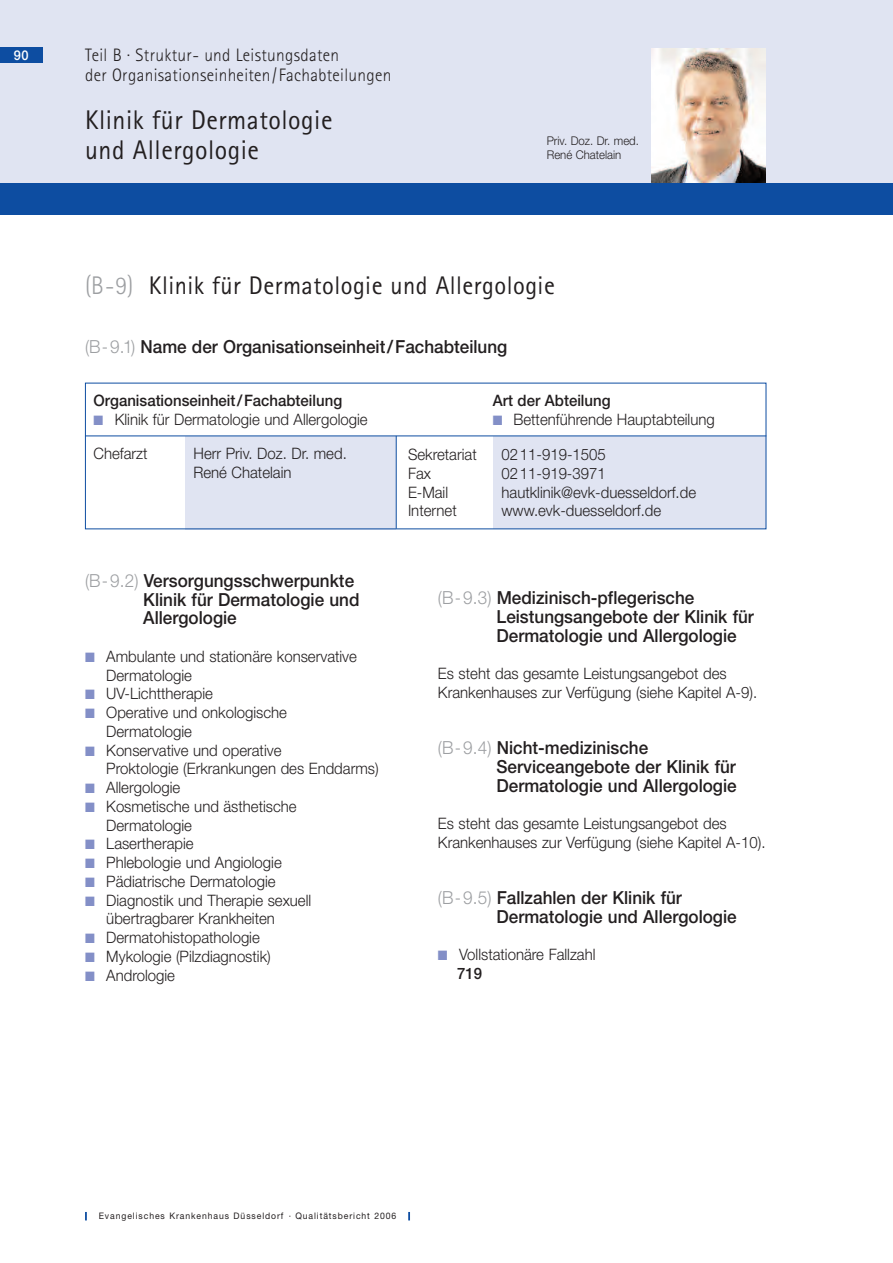
<style>
.page{position:relative;width:893px;height:1263px;background:#fff}
.page>*{position:absolute;margin:0;border:0;box-sizing:border-box;transform-origin:0 0}
.t1{font:27px/30px "Rotis Sans Serif";letter-spacing:.02em;color:#231f20;scale:.96 1}
.t2{font:25.5px "Rotis Sans Serif";letter-spacing:.02em;color:#231f20;scale:.96 1}
.t3{font:500 18px/18.8px "Helvetica Neue";color:#231f20;scale:.95 1}
.t4{font:300 18px/19.5px "Rotis Sans Serif";letter-spacing:.02em;color:#231f20;scale:.96 1}
.t5{font:300 15.75px/18.8px "Helvetica Neue";color:#231f20;scale:.95 1}
.t6{font:500 15.75px "Helvetica Neue";color:#231f20;scale:.95 1}
.t7{font:500 13.5px "Helvetica Neue";color:#fff;scale:.95 1}
.t8{font:300 12px/14.4px "Helvetica Neue";color:#231f20;scale:.95 1}
.t9{font:9px "Helvetica Neue";letter-spacing:.105em;color:#231f20;scale:.96 1}
.s1{font-weight:300;color:#9d9fa2}
.s2{color:#838fc7}
.s3{font-weight:500}
</style>
<div class="page">
<div style="left:0;top:0;width:893px;height:191px;background:#e0e4f2"></div>
<div style="left:0;top:47px;width:43px;height:16px;background:#0d4da1"></div>
<img style="left:651px;top:49px;width:114px;height:134px">
<div style="left:0;top:183px;width:893px;height:32px;background:#0d4da1"></div>
<div style="left:493px;top:436px;width:272px;height:93px;background:#e0e4f2"></div>
<div style="left:185px;top:436px;width:211px;height:93px;background:#e0e4f2"></div>
<hr style="left:85px;top:435px;width:681px;height:1px;background:#0d4da1">
<hr style="left:396px;top:436px;width:1px;height:93px;background:#0d4da1">
<svg style="left:85px;top:1212px;width:2px;height:8px"></svg>
<svg style="left:408px;top:1212px;width:2px;height:8px"></svg>
<p class="t7" style="left:14px;top:50px;width:17px">90</p>
<p class="t4" style="left:85px;top:47px;width:321px">Teil B · Struktur- und Leistungsdaten<br>der Organisationseinheiten/Fachabteilungen</p>
<h1 class="t1" style="left:85px;top:108px;width:259px">Klinik für Dermatologie und Allergologie</h1>
<p class="t8" style="left:547px;top:134px;width:99px">Priv. Doz. Dr. med.<br>René Chatelain</p>
<h2 class="t2" style="left:85px;top:276px;width:491px"><span class="s1">(B-9)</span> Klinik für Dermatologie und Allergologie</h2>
<p class="t3" style="left:85px;top:339px;width:446px"><span class="s1">(B-9.1)</span> Name der Organisationseinheit/Fachabteilung</p>
<p class="t6" style="left:94px;top:395px;width:263px">Organisationseinheit/Fachabteilung</p>
<p class="t6" style="left:493px;top:395px;width:125px">Art der Abteilung</p>
<p class="t5" style="left:94px;top:411px;width:290px"><span class="s2">■</span> Klinik für Dermatologie und Allergologie</p>
<p class="t5" style="left:493px;top:411px;width:235px"><span class="s2">■</span> Bettenführende Hauptabteilung</p>
<p class="t5" style="left:94px;top:446px;width:58px">Chefarzt</p>
<p class="t5" style="left:193px;top:446px;width:163px">Herr Priv. Doz. Dr. med.<br>René Chatelain</p>
<p class="t3" style="left:143px;top:573px;width:229px;text-indent:-58px"><span class="s1">(B-9.2)</span> Versorgungsschwerpunkte<br>Klinik für Dermatologie und<br>Allergologie</p>
<p class="t5" style="left:106px;top:648px;width:265px;text-indent:-21px"><span class="s2">■</span> Ambulante und stationäre konservative<br>Dermatologie</p>
<p class="t5" style="left:85px;top:686px;width:136px"><span class="s2">■</span> UV-Lichttherapie</p>
<p class="t5" style="left:106px;top:705px;width:192px;text-indent:-21px"><span class="s2">■</span> Operative und onkologische<br>Dermatologie</p>
<p class="t5" style="left:106px;top:742px;width:288px;text-indent:-21px"><span class="s2">■</span> Konservative und operative<br>Proktologie (Erkrankungen des Enddarms)</p>
<p class="t5" style="left:85px;top:780px;width:102px"><span class="s2">■</span> Allergologie</p>
<p class="t5" style="left:106px;top:798px;width:202px;text-indent:-21px"><span class="s2">■</span> Kosmetische und ästhetische<br>Dermatologie</p>
<p class="t5" style="left:85px;top:836px;width:116px"><span class="s2">■</span> Lasertherapie</p>
<p class="t5" style="left:85px;top:855px;width:209px"><span class="s2">■</span> Phlebologie und Angiologie</p>
<p class="t5" style="left:85px;top:873px;width:202px"><span class="s2">■</span> Pädiatrische Dermatologie</p>
<p class="t5" style="left:106px;top:892px;width:217px;text-indent:-21px"><span class="s2">■</span> Diagnostik und Therapie sexuell übertragbarer Krankheiten</p>
<p class="t5" style="left:85px;top:930px;width:185px"><span class="s2">■</span> Dermatohistopathologie</p>
<p class="t5" style="left:85px;top:948px;width:197px"><span class="s2">■</span> Mykologie (Pilzdiagnostik)</p>
<p class="t5" style="left:85px;top:967px;width:96px"><span class="s2">■</span> Andrologie</p>
<p class="t5" style="left:408px;top:447px;width:74px">Sekretariat</p>
<p class="t5" style="left:502px;top:447px;width:111px">0211-919-1505</p>
<p class="t5" style="left:408px;top:465px;width:26px">Fax</p>
<p class="t5" style="left:502px;top:465px;width:111px">0211-919-3971</p>
<p class="t5" style="left:408px;top:484px;width:44px">E-Mail</p>
<p class="t5" style="left:502px;top:484px;width:206px">hautklinik@evk-duesseldorf.de</p>
<p class="t5" style="left:408px;top:503px;width:53px">Internet</p>
<p class="t5" style="left:502px;top:503px;width:170px">www.evk-duesseldorf.de</p>
<p class="t3" style="left:496px;top:590px;width:272px;text-indent:-59px"><span class="s1">(B-9.3)</span> Medizinisch-pflegerische<br>Leistungsangebote der Klinik für<br>Dermatologie und Allergologie</p>
<p class="t5" style="left:438px;top:666px;width:337px">Es steht das gesamte Leistungsangebot des<br>Krankenhauses zur Verfügung (siehe Kapitel A-9).</p>
<p class="t3" style="left:496px;top:740px;width:254px;text-indent:-59px"><span class="s1">(B-9.4)</span> Nicht-medizinische<br>Serviceangebote der Klinik für<br>Dermatologie und Allergologie</p>
<p class="t5" style="left:438px;top:816px;width:346px">Es steht das gesamte Leistungsangebot des<br>Krankenhauses zur Verfügung (siehe Kapitel A-10).</p>
<p class="t3" style="left:496px;top:890px;width:254px;text-indent:-59px"><span class="s1">(B-9.5)</span> Fallzahlen der Klinik für<br>Dermatologie und Allergologie</p>
<p class="t5" style="left:457px;top:947px;width:147px;text-indent:-19px"><span class="s2">■</span> Vollstationäre Fallzahl<br><span class="s3">719</span></p>
<p class="t9" style="left:99px;top:1213px;width:312px">Evangelisches Krankenhaus Düsseldorf · Qualitätsbericht 2006</p>
</div>
